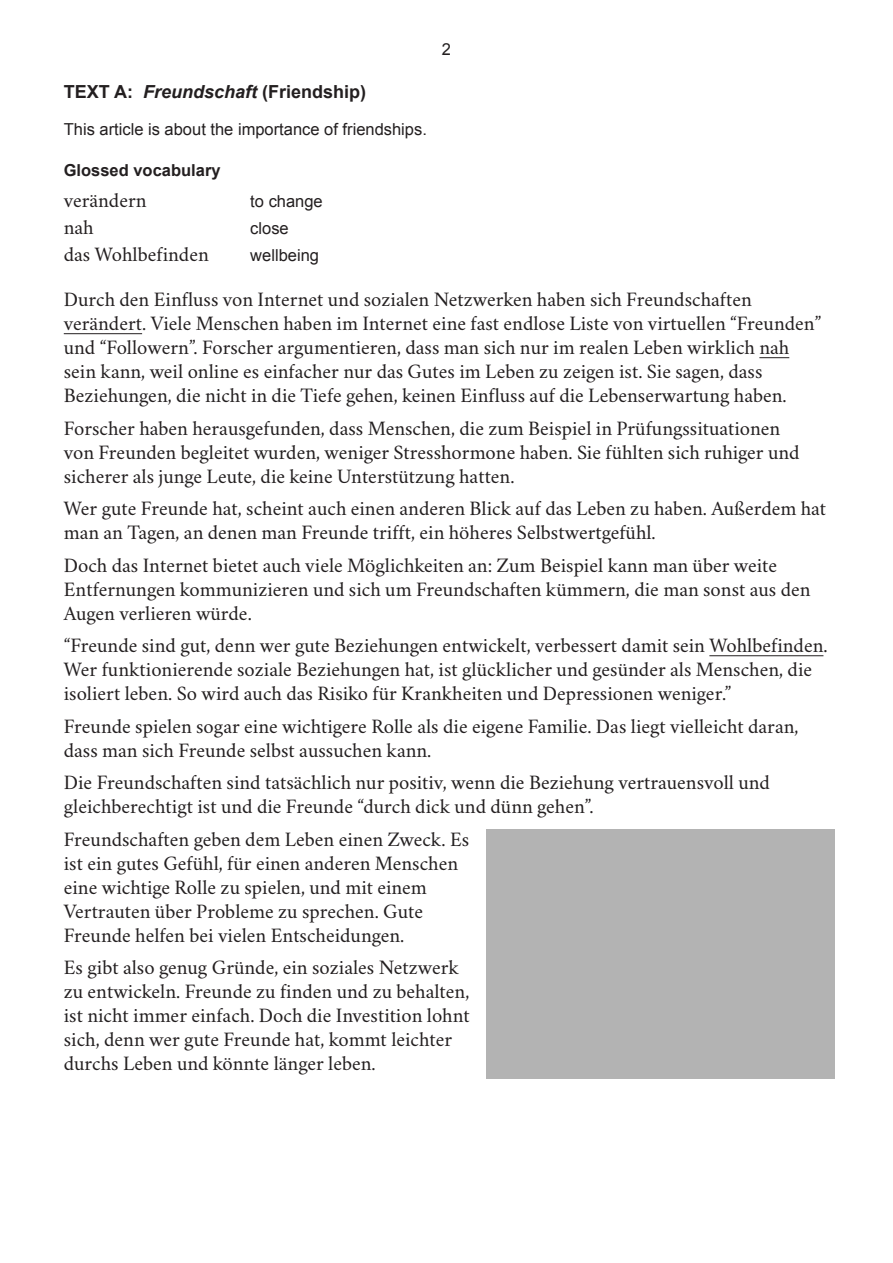
<style>
.page{position:relative;width:893px;height:1263px;background:#fff}
.page>*{position:absolute;margin:0;border:0;box-sizing:border-box;transform-origin:0 0}
.Resource_body{font:20.7px/24px "Whero";color:#231f20}
.Language_-_glossed_v{font:20.7px "Whero";color:#231f20}
.Question{font:700 18px "Arial";color:#231f20}
.Body{font:16.5px "Arial";color:#231f20}
.Language_-_glossed_v-2{font:16.5px "Arial";color:#231f20}
.Body-2{font:700 16.5px "Arial";color:#231f20}
.s1{font-style:italic}
.s2{color:#fff}
</style>
<div class="page">
<hr style="left:64px;top:333px;width:78px;height:1px;background:#231f20">
<hr style="left:759px;top:357px;width:30px;height:1px;background:#231f20">
<hr style="left:709px;top:655px;width:114px;height:1px;background:#231f20">
<div style="left:486px;top:829px;width:349px;height:249px;background:#b3b3b3"></div>
<p class="Body" style="left:442px;top:38px;width:11px">2</p>
<p class="Question" style="left:64px;top:80px;width:304px">TEXT A: <span class="s1">Freundschaft</span> (Friendship)</p>
<p class="Body" style="left:64px;top:118px;width:365px">This article is about the importance of friendships.</p>
<p class="Body-2" style="left:64px;top:159px;width:158px">Glossed vocabulary</p>
<p class="Language_-_glossed_v" style="left:64px;top:184px;width:84px">verändern</p>
<p class="Language_-_glossed_v-2" style="left:250px;top:190px;width:74px">to change</p>
<p class="Language_-_glossed_v" style="left:64px;top:211px;width:31px">nah</p>
<p class="Language_-_glossed_v-2" style="left:250px;top:217px;width:40px">close</p>
<p class="Language_-_glossed_v" style="left:64px;top:238px;width:147px">das Wohlbefinden</p>
<p class="Language_-_glossed_v-2" style="left:250px;top:244px;width:70px">wellbeing</p>
<p class="Resource_body" style="left:64px;top:285px;width:759px">Durch den Einfluss von Internet und sozialen Netzwerken haben sich Freundschaften <span class="s2">verändert</span>. Viele Menschen haben im Internet eine fast endlose Liste von virtuellen “Freunden” und “Followern”. Forscher argumentieren, dass man sich nur im realen Leben wirklich <span class="s2">nah </span>sein kann, weil online es einfacher nur das Gutes im Leben zu zeigen ist. Sie sagen, dass Beziehungen, die nicht in die Tiefe gehen, keinen Einfluss auf die Lebenserwartung haben.</p>
<p class="Resource_body" style="left:64px;top:413px;width:737px">Forscher haben herausgefunden, dass Menschen, die zum Beispiel in Prüfungssituationen von Freunden begleitet wurden, weniger Stresshormone haben. Sie fühlten sich ruhiger und sicherer als junge Leute, die keine Unterstützung hatten.</p>
<p class="Resource_body" style="left:64px;top:494px;width:764px">Wer gute Freunde hat, scheint auch einen anderen Blick auf das Leben zu haben. Außerdem hat man an Tagen, an denen man Freunde trifft, ein höheres Selbstwertgefühl.</p>
<p class="Resource_body" style="left:64px;top:550px;width:748px">Doch das Internet bietet auch viele Möglichkeiten an: Zum Beispiel kann man über weite<br>Entfernungen kommunizieren und sich um Freundschaften kümmern, die man sonst aus den<br>Augen verlieren würde.</p>
<p class="Resource_body" style="left:64px;top:631px;width:765px">“Freunde sind gut, denn wer gute Beziehungen entwickelt, verbessert damit sein <span class="s2">Wohlbefinden</span>.<br>Wer funktionierende soziale Beziehungen hat, ist glücklicher und gesünder als Menschen, die isoliert leben. So wird auch das Risiko für Krankheiten und Depressionen weniger.”</p>
<p class="Resource_body" style="left:64px;top:712px;width:736px">Freunde spielen sogar eine wichtigere Rolle als die eigene Familie. Das liegt vielleicht daran, dass man sich Freunde selbst aussuchen kann.</p>
<p class="Resource_body" style="left:64px;top:768px;width:708px">Die Freundschaften sind tatsächlich nur positiv, wenn die Beziehung vertrauensvoll und gleichberechtigt ist und die Freunde “durch dick und dünn gehen”.</p>
<p class="Resource_body" style="left:64px;top:824px;width:407px">Freundschaften geben dem Leben einen Zweck. Es ist ein gutes Gefühl, für einen anderen Menschen eine wichtige Rolle zu spielen, und mit einem Vertrauten über Probleme zu sprechen. Gute Freunde helfen bei vielen Entscheidungen.</p>
<p class="Resource_body" style="left:64px;top:953px;width:407px">Es gibt also genug Gründe, ein soziales Netzwerk zu entwickeln. Freunde zu finden und zu behalten, ist nicht immer einfach. Doch die Investition lohnt sich, denn wer gute Freunde hat, kommt leichter durchs Leben und könnte länger leben.</p>
</div>
